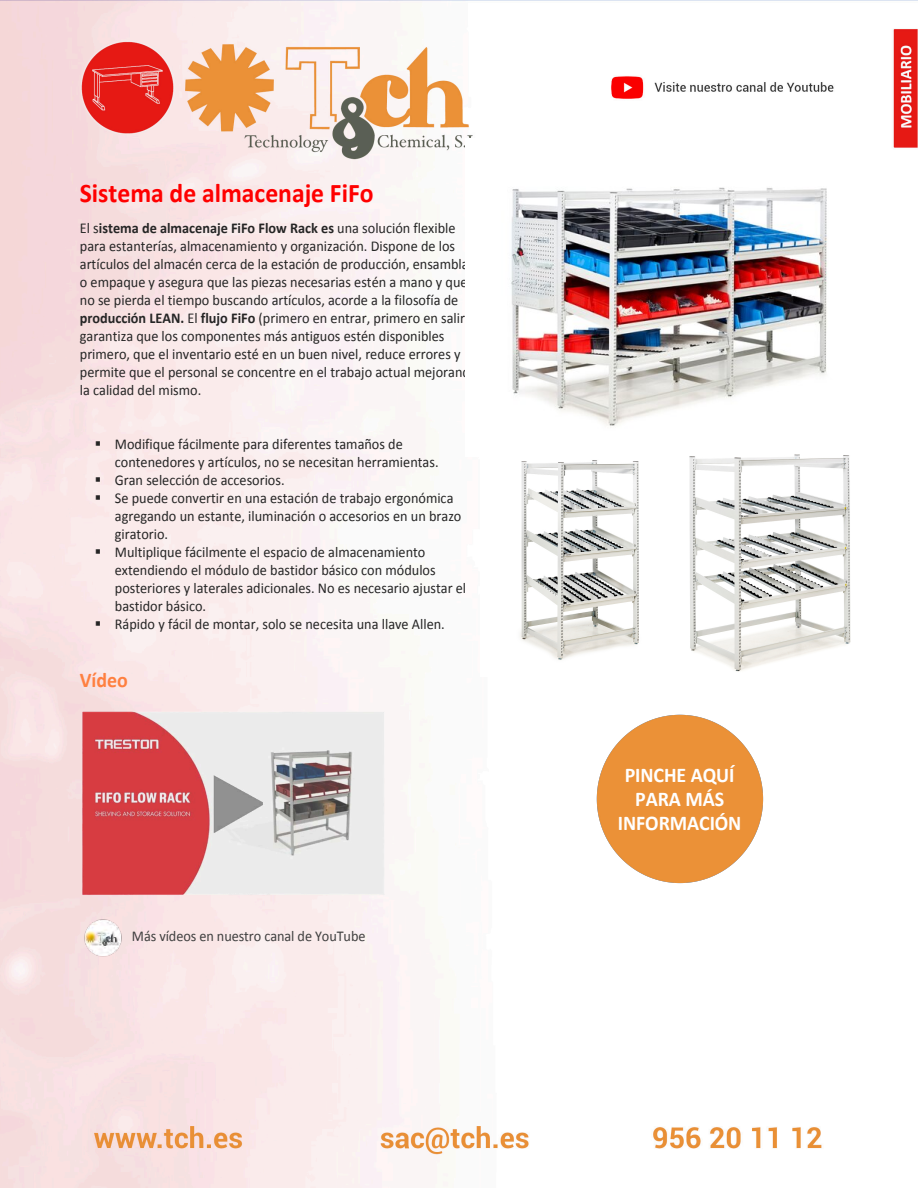
<style>
.page{position:relative;width:918px;height:1188px;background:#fff}
.page>*{position:absolute;margin:0;border:0;box-sizing:border-box;transform-origin:0 0}
.t1{font:700 27px "Calibri";color:#f00;scale:.95 1}
.t2{font:700 21px/24px "Calibri";letter-spacing:-.005em;color:#fff;text-align:center;scale:.95 1}
.t3{font:700 21px "Calibri";color:#ff8040;scale:.95 1}
.t4{font:15px/18px "Calibri";color:#252525;scale:.95 1}
.t5{font:15px "Calibri";letter-spacing:-.005em;color:#404040;scale:.95 1}
.s1{font-weight:700}
</style>
<div class="page">
<img style="left:0;top:0;width:918px;height:1188px">
<img style="left:465px;top:139px;width:407px;height:318px">
<img style="left:76px;top:911px;width:54px;height:53px">
<img style="left:78px;top:709px;width:313px;height:192px">
<img style="left:480px;top:437px;width:183px;height:240px">
<img style="left:663px;top:424px;width:215px;height:262px">
<img style="left:573px;top:695px;width:224px;height:212px">
<h1 class="t1" style="left:80px;top:175px;width:311px">Sistema de almacenaje FiFo</h1>
<p class="t4" style="left:80px;top:219px;width:422px">El s<span class="s1">istema de almacenaje FiFo Flow Rack es</span> una solución flexible para estanterías, almacenamiento y organización. Dispone de los artículos del almacén cerca de la estación de producción, ensamblaje o empaque y asegura que las piezas necesarias estén a mano y que no se pierda el tiempo buscando artículos, acorde a la filosofía de <span class="s1">producción LEAN.</span> El <span class="s1">flujo FiFo</span> (primero en entrar, primero en salir) garantiza que los componentes más antiguos estén disponibles primero, que el inventario esté en un buen nivel, reduce errores y permite que el personal se concentre en el trabajo actual mejorando la calidad del mismo.</p>
<p class="t4" style="left:115px;top:435px;width:342px;text-indent:-20px">▪ Modifique fácilmente para diferentes tamaños de contenedores y artículos, no se necesitan herramientas.</p>
<p class="t4" style="left:95px;top:471px;width:201px">▪ Gran selección de accesorios.</p>
<p class="t4" style="left:115px;top:489px;width:366px;text-indent:-20px">▪ Se puede convertir en una estación de trabajo ergonómica agregando un estante, iluminación o accesorios en un brazo giratorio.</p>
<p class="t4" style="left:115px;top:543px;width:371px;text-indent:-20px">▪ Multiplique fácilmente el espacio de almacenamiento extendiendo el módulo de bastidor básico con módulos posteriores y laterales adicionales. No es necesario ajustar el bastidor básico.</p>
<p class="t4" style="left:95px;top:615px;width:370px">▪ Rápido y fácil de montar, solo se necesita una llave Allen.</p>
<h2 class="t3" style="left:80px;top:667px;width:52px">Vídeo</h2>
<p class="t5" style="left:132px;top:926px;width:247px">Más vídeos en nuestro canal de YouTube</p>
<h2 class="t2" style="left:618px;top:763px;width:132px">PINCHE AQUÍ<br>PARA MÁS<br>INFORMACIÓN</h2>
</div>
